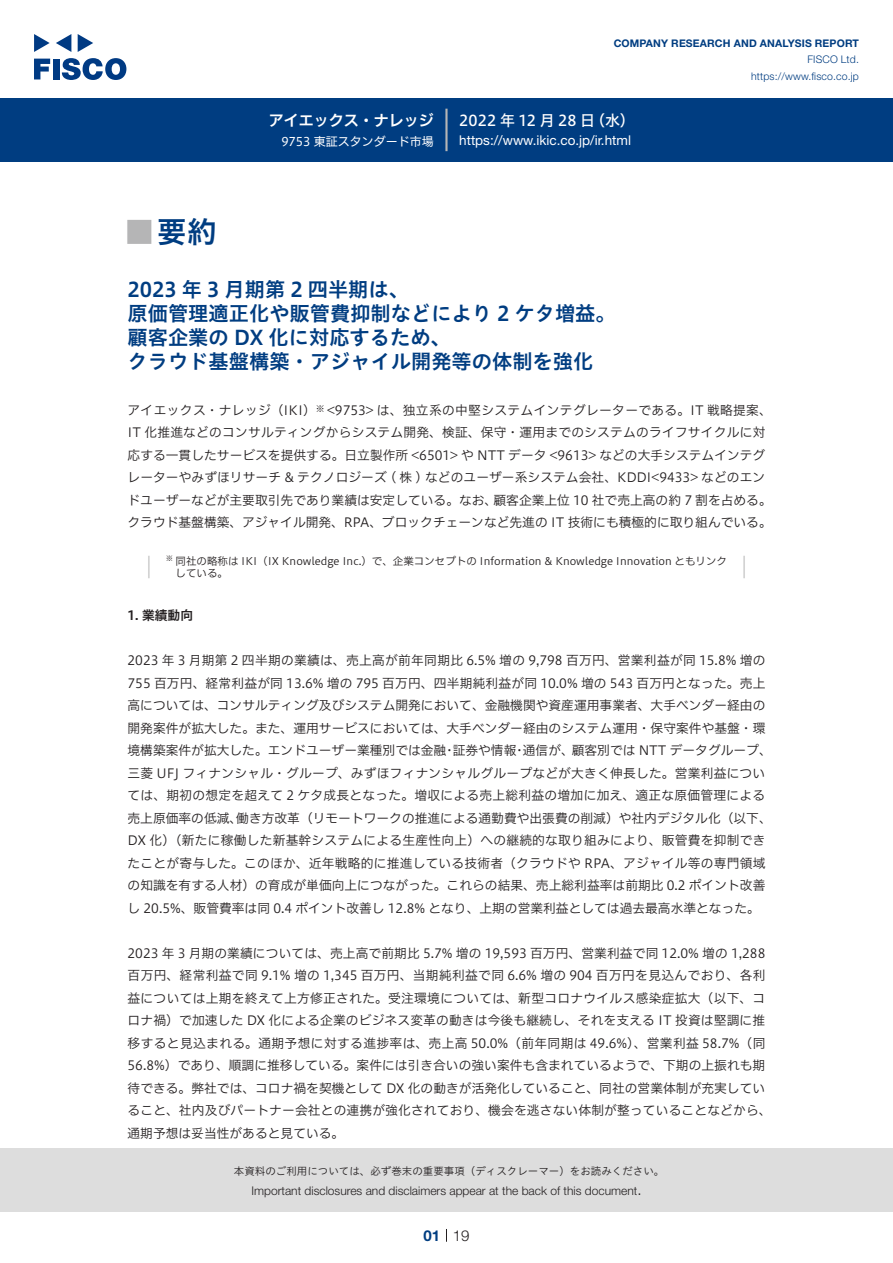
<style>
.page{position:relative;width:893px;height:1263px;background:#fff}
.page>*{position:absolute;margin:0;border:0;box-sizing:border-box;transform-origin:0 0}
.t1{font:30px "Hiragino UD Sans Std N W6";color:#003d81}
.t2{font:24px "Hiragino UD Sans Std N W6";color:#b5b5b6}
.t3{font:20.25px/24px "Hiragino UD Sans Std W6";color:#003d81}
.t4{font:15px "Hiragino UD Sans F Std N W5";letter-spacing:.01em;color:#fff}
.t5{font:15px "Hiragino UD Sans F Std N W6";color:#fff}
.t6{font:300 15px "Helvetica Neue LT Std";color:#231f20}
.t7{font:700 15px "Helvetica Neue LT Std";color:#003d81}
.t8{font:13.5px "Helvetica Neue LT Std";color:#fff}
.t9{font:12.75px/22.5px "Hiragino UD Sans F Std N W3";letter-spacing:.005em;color:#231f20}
.t10{font:12.75px "Hiragino UD Sans F Std N W3";letter-spacing:.025em;color:#231f20}
.t11{font:12.75px "Hiragino UD Sans F Std N W6";color:#231f20}
.t12{font:300 12px "Helvetica Neue LT Std";color:#231f20}
.t13{font:12px "Hiragino UD Sans F Std N W4";color:#fff}
.t14{font:10.5px "Hiragino UD Sans F Std N W3";color:#231f20}
.t15{font:10.5px "Hiragino UD Sans Std W3";color:#231f20}
.t16{font:700 10.5px "Helvetica Neue LT Std";letter-spacing:.015em;color:#003d81}
.t17{font:300 10.5px/16.5px "Helvetica Neue LT Std";letter-spacing:.015em;color:#003d81;text-align:right}
.t18{font:7.35px "Hiragino UD Sans F Std N W3";color:#231f20}
</style>
<div class="page">
<div style="left:0;top:1148px;width:893px;height:64px;background:#ddd"></div>
<svg style="left:34px;top:59px;width:16px;height:20px"></svg>
<div style="left:53px;top:59px;width:6px;height:20px;background:#003a83"></div>
<svg style="left:62px;top:58px;width:64px;height:22px"></svg>
<svg style="left:34px;top:34px;width:16px;height:18px"></svg>
<svg style="left:78px;top:34px;width:15px;height:18px"></svg>
<svg style="left:56px;top:34px;width:15px;height:18px"></svg>
<div style="left:0;top:98px;width:893px;height:64px;background:#003d81"></div>
<hr style="left:445px;top:109px;width:3px;height:42px;background:#b5b5b6">
<svg style="left:446px;top:1229px;width:1px;height:13px"></svg>
<hr style="left:148px;top:556px;width:2px;height:22px;background:#d3d3d3">
<hr style="left:743px;top:556px;width:2px;height:22px;background:#d3d3d3">
<p class="t5" style="left:269px;top:109px;width:167px">アイエックス・ナレッジ</p>
<p class="t13" style="left:281px;top:132px;width:154px">9753 東証スタンダード市場</p>
<p class="t16" style="left:614px;top:37px;width:247px">COMPANY RESEARCH AND ANALYSIS REPORT</p>
<p class="t17" style="left:751px;top:51px;width:109px">FISCO Ltd. https://www.fisco.co j p.</p>
<p class="t4" style="left:590px;top:109px;width:46px">（水(</p>
<p class="t4" style="left:459px;top:109px;width:137px">2022 年 12 月 28 日</p>
<p class="t8" style="left:459px;top:132px;width:173px">https://www.ikic.co j p. .i r/ html</p>
<h1 class="t1" style="left:157px;top:209px;width:61px">要約</h1>
<h2 class="t2" style="left:128px;top:213px;width:25px">█</h2>
<h3 class="t3" style="left:128px;top:276px;width:490px">2023 年 3 月期第 2 四半期は、<br>原価管理適正化や販管費抑制などにより 2 ケタ増益。顧客企業の DX 化に対応するため、<br>クラウド基盤構築・アジャイル開発等の体制を強化</h3>
<p class="t10" style="left:128px;top:400px;width:646px">アイエックス・ナレッジ（IKI）<sup>※</sup> &lt;9753&gt; は、独立系の中堅システムインテグレーターである。IT 戦略提案、</p>
<p class="t9" style="left:128px;top:421px;width:639px">IT 化推進などのコンサルティングからシステム開発、検証、保守・運用までのシステムのライフサイクルに対</p>
<p class="t9" style="left:128px;top:443px;width:639px">応する一貫したサービスを提供する。日立製作所 &lt;6501&gt; や NTT データ &lt;9613&gt; などの大手システムインテグ</p>
<p class="t9" style="left:128px;top:466px;width:639px">レーターやみずほリサーチ &amp; テクノロジーズ ( 株 ) などのユーザー系システム会社、KDDI&lt;9433&gt; などのエン</p>
<p class="t9" style="left:493px;top:488px;width:280px">顧客企業上位 10 社で売上高の約 7 割を占める。</p>
<p class="t9" style="left:128px;top:488px;width:646px">ドユーザーなどが主要取引先であり業績は安定している。なお、<br>クラウド基盤構築、アジャイル開発、RPA、ブロックチェーンなど先進の IT 技術にも積極的に取り組んでいる。</p>
<p class="t14" style="left:176px;top:553px;width:553px">同社の略称は IKI（IX Knowledge Inc ）. で、企業コンセプトの Information &amp; Knowledge Innovation ともリンク</p>
<p class="t18" style="left:166px;top:552px;width:9px">※</p>
<p class="t14" style="left:176px;top:565px;width:54px">している。</p>
<p class="t11" style="left:128px;top:606px;width:67px">1. 業績動向</p>
<p class="t10" style="left:128px;top:651px;width:639px">2023 年 3 月期第 2 四半期の業績は、売上高が前年同期比 6.5% 増の 9,798 百万円、営業利益が同 15.8% 増の</p>
<p class="t9" style="left:128px;top:671px;width:639px">755 百万円、経常利益が同 13.6% 増の 795 百万円、四半期純利益が同 10.0% 増の 543 百万円となった。売上</p>
<p class="t9" style="left:128px;top:693px;width:639px">高については、コンサルティング及びシステム開発において、金融機関や資産運用事業者、大手ベンダー経由の</p>
<p class="t9" style="left:128px;top:716px;width:639px">開発案件が拡大した。また、運用サービスにおいては、大手ベンダー経由のシステム運用・保守案件や基盤・環</p>
<p class="t9" style="left:572px;top:738px;width:202px">顧客別では NTT データグループ、</p>
<p class="t9" style="left:128px;top:738px;width:320px">境構築案件が拡大した。エンドユーザー業種別では金融</p>
<p class="t9" style="left:128px;top:761px;width:639px">三菱 UFJ フィナンシャル・グループ、みずほフィナンシャルグループなどが大きく伸長した。営業利益につい</p>
<p class="t9" style="left:128px;top:783px;width:639px">ては、期初の想定を超えて 2 ケタ成長となった。増収による売上総利益の増加に加え、適正な原価管理による</p>
<p class="t9" style="left:236px;top:806px;width:537px">働き方改革（リモートワークの推進による通勤費や出張費の削減）や社内デジタル化（以下、</p>
<p class="t9" style="left:523px;top:738px;width:52px">通信が、</p>
<p class="t9" style="left:453px;top:738px;width:65px">証券や情報</p>
<p class="t9" style="left:443px;top:738px;width:14px">・</p>
<p class="t9" style="left:513px;top:738px;width:14px">・</p>
<p class="t9" style="left:128px;top:806px;width:639px">売上原価率の低減、<br>DX 化）（新たに稼働した新基幹システムによる生産性向上）への継続的な取り組みにより、販管費を抑制できたことが寄与した。このほか、近年戦略的に推進している技術者（クラウドや RPA、アジャイル等の専門領域の知識を有する人材）の育成が単価向上につながった。これらの結果、売上総利益率は前期比 0.2 ポイント改善し 20.5%、販管費率は同 0.4 ポイント改善し 12.8% となり、上期の営業利益としては過去最高水準となった。</p>
<p class="t9" style="left:128px;top:941px;width:645px">2023 年 3 月期の業績については、売上高で前期比 5.7% 増の 19,593 百万円、営業利益で同 12.0% 増の 1,288百万円、経常利益で同 9.1% 増の 1,345 百万円、当期純利益で同 6.6% 増の 904 百万円を見込んでおり、各利益については上期を終えて上方修正された。受注環境については、新型コロナウイルス感染症拡大（以下、コロナ禍）で加速した DX 化による企業のビジネス変革の動きは今後も継続し、それを支える IT 投資は堅調に推移すると見込まれる。通期予想に対する進捗率は、売上高 50.0%（前年同期は 49.6%）、営業利益 58.7%（同56.8%）であり、順調に推移している。案件には引き合いの強い案件も含まれているようで、下期の上振れも期待できる。弊社では、コロナ禍を契機として DX 化の動きが活発化していること、同社の営業体制が充実していること、社内及びパートナー会社との連携が強化されており、機会を逃さない体制が整っていることなどから、通期予想は妥当性があると見ている。</p>
<p class="t15" style="left:234px;top:1163px;width:432px">本資料のご利用については、必ず巻末の重要事項（ディスクレーマー）をお読みください。</p>
<p class="t6" style="left:637px;top:1180px;width:6px">.</p>
<p class="t12" style="left:251px;top:1183px;width:387px">Important disclosures and disclaimers appear at the back of this document</p>
<p class="t7" style="left:423px;top:1226px;width:18px">01</p>
<p class="t6" style="left:453px;top:1226px;width:18px">19</p>
</div>
